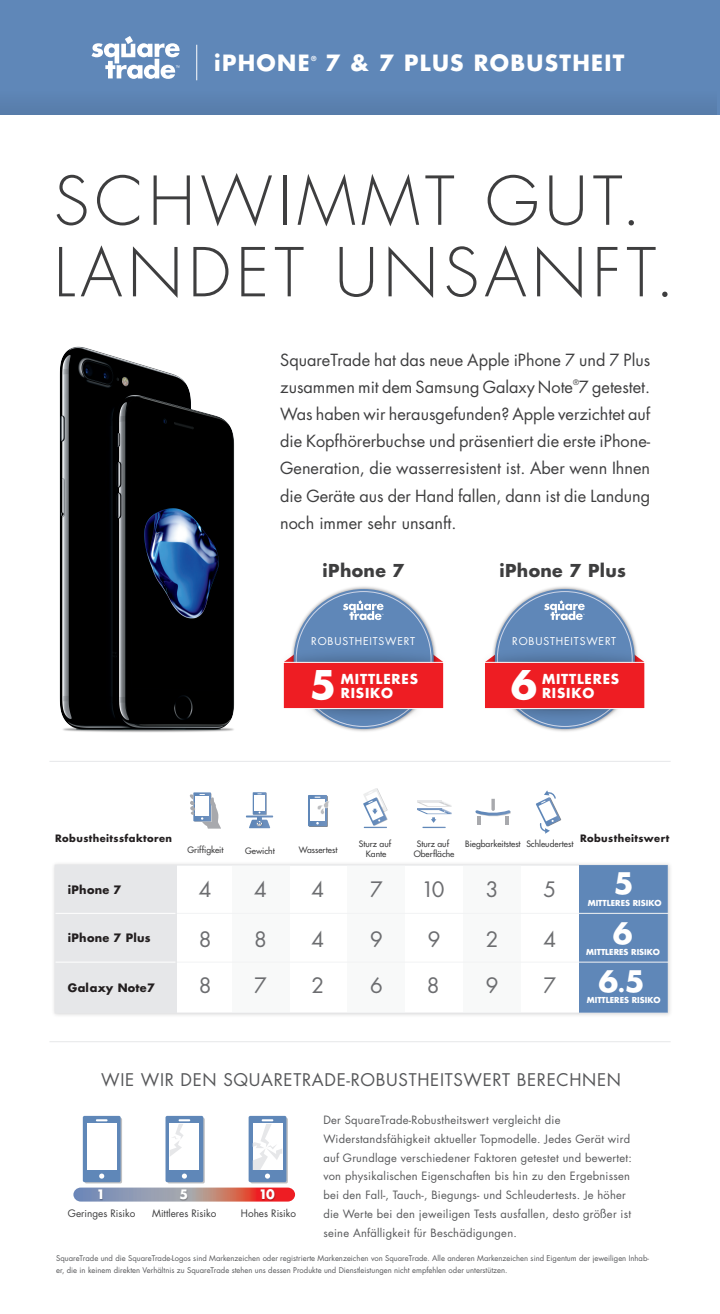
<style>
.page{position:relative;width:720px;height:1314px;background:#fff}
.page>*{position:absolute;margin:0;border:0;box-sizing:border-box;transform-origin:0 0}
.t1{font:300 65.5px "Futura";letter-spacing:.08em;color:#3e3e3f}
.t2{font:700 38.45px "Futura";color:#fff}
.t3{font:700 28.9px/48.9px "Futura";color:#fff;text-align:center}
.t4{font:700 21.8px "Futura";letter-spacing:.06em;color:#fff}
.t5{font:20.7px "Futura";color:#6c6d70}
.t6{font:700 17.35px "Futura";letter-spacing:.02em;color:#3e3e3f}
.t7{font:17px "Futura";letter-spacing:.04em;color:#57585a}
.t8{font:16.3px/27.1px "Futura";color:#3e3e3f}
.t9{font:700 13.4px/14.2px "Futura";letter-spacing:.06em;color:#fff}
.t10{font:700 12.7px "Futura";color:#fff}
.t11{font:700 11.3px "Futura";letter-spacing:.02em;color:#231f20}
.t12{font:11.15px/18.8px "Futura";letter-spacing:.02em;color:#57585a}
.t13{font:10.45px "Futura";letter-spacing:.08em;color:#fff}
.t14{font:10px "Futura";color:#3e3e3f}
.t15{font:700 9.95px "Futura";letter-spacing:.04em;color:#231f20}
.t16{font:8.6px/10.3px "Futura";color:#3e3e3f;text-align:center}
.t17{font:700 8px "Futura";color:#fff}
.t18{font:7.65px/11.6px "Futura";color:#57585a}
.t19{font:7.4px "Futura";color:#3e3e3f}
.t20{font:700 6.7px "Futura";color:#fff}
.s1{font-size:19.55px}
</style>
<div class="page">
<img style="left:59px;top:346px;width:176px;height:387px">
<img style="left:294px;top:586px;width:140px;height:53px">
<svg style="left:294px;top:589px;width:140px;height:140px"></svg>
<div style="left:296px;top:592px;width:135px;height:134px;background:#5f87b8;border-radius:50%"></div>
<svg style="left:343px;top:600px;width:41px;height:20px"></svg>
<img style="left:293px;top:639px;width:142px;height:3px">
<img style="left:284px;top:642px;width:159px;height:20px">
<img style="left:307px;top:709px;width:113px;height:20px">
<div style="left:283px;top:662px;width:161px;height:47px;background:#ee1d23;border:1px solid #fff"></div>
<img style="left:495px;top:586px;width:140px;height:53px">
<svg style="left:495px;top:589px;width:140px;height:140px"></svg>
<div style="left:497px;top:592px;width:135px;height:134px;background:#5f87b8;border-radius:50%"></div>
<svg style="left:544px;top:600px;width:41px;height:20px"></svg>
<img style="left:494px;top:639px;width:142px;height:3px">
<img style="left:485px;top:642px;width:160px;height:20px">
<img style="left:508px;top:709px;width:113px;height:20px">
<div style="left:484px;top:662px;width:161px;height:47px;background:#ee1d23;border:1px solid #fff"></div>
<div style="left:0;top:0;width:720px;height:114px;background:#5f87b8"></div>
<div style="left:0;top:80px;width:716px;height:34px;background:#5c83b3"></div>
<div style="left:250px;top:1118px;width:38px;height:65px;background:#95a7bd;border-radius:2px"></div>
<div style="left:249px;top:1116px;width:37px;height:66px;background:#5f87b8;border-radius:2px"></div>
<svg style="left:253px;top:1119px;width:29px;height:60px"></svg>
<div style="left:167px;top:1118px;width:38px;height:65px;background:#9fadbe;border-radius:2px"></div>
<div style="left:166px;top:1116px;width:37px;height:66px;background:#5f87b8;border-radius:2px"></div>
<div style="left:170px;top:1124px;width:29px;height:46px;background:#fff"></div>
<svg style="left:182px;top:1174px;width:5px;height:5px"></svg>
<svg style="left:170px;top:1119px;width:20px;height:37px"></svg>
<div style="left:85px;top:1118px;width:37px;height:65px;background:#a8b2bf;border-radius:2px"></div>
<div style="left:83px;top:1116px;width:38px;height:66px;background:#5f87b8;border-radius:2px"></div>
<div style="left:87px;top:1124px;width:30px;height:46px;background:#fff"></div>
<svg style="left:96px;top:1119px;width:12px;height:2px"></svg>
<svg style="left:99px;top:1174px;width:5px;height:5px"></svg>
<svg style="left:73px;top:1188px;width:222px;height:14px;background:#b1858d"></svg>
<img style="left:95px;top:1187px;width:12px;height:15px">
<img style="left:178px;top:1187px;width:11px;height:15px">
<img style="left:258px;top:1187px;width:18px;height:15px">
<div style="left:54px;top:864px;width:616px;height:151px;background:#eaeaeb"></div>
<div style="left:55px;top:865px;width:613px;height:148px;background:#fff"></div>
<div style="left:55px;top:865px;width:121px;height:148px;background:#e6e7e9"></div>
<div style="left:579px;top:865px;width:89px;height:148px;background:#5f87b8"></div>
<div style="left:232px;top:865px;width:57px;height:148px;background:#f2f3f4"></div>
<div style="left:464px;top:865px;width:57px;height:148px;background:#f2f3f4"></div>
<div style="left:348px;top:865px;width:57px;height:148px;background:#f2f3f4"></div>
<hr style="left:177px;top:913px;width:492px;height:1px;background:#f2f3f4">
<hr style="left:177px;top:962px;width:492px;height:1px;background:#f2f3f4">
<svg style="left:246px;top:792px;width:27px;height:36px"></svg>
<div style="left:309px;top:796px;width:19px;height:31px;background:#7c8898"></div>
<svg style="left:308px;top:795px;width:21px;height:31px"></svg>
<svg style="left:363px;top:788px;width:25px;height:40px"></svg>
<hr style="left:56px;top:913px;width:119px;height:1px;background:#fff">
<hr style="left:56px;top:962px;width:119px;height:1px;background:#fff">
<svg style="left:189px;top:792px;width:32px;height:37px"></svg>
<svg style="left:475px;top:799px;width:36px;height:25px"></svg>
<svg style="left:417px;top:801px;width:35px;height:27px"></svg>
<svg style="left:536px;top:790px;width:25px;height:44px"></svg>
<hr style="left:49px;top:761px;width:622px;height:1px;background:#e6e7e9">
<hr style="left:49px;top:1041px;width:622px;height:1px;background:#e6e7e9">
<svg style="left:92px;top:36px;width:88px;height:43px"></svg>
<hr style="left:196px;top:45px;width:1px;height:35px;background:#fff">
<p class="t4" style="left:214px;top:47px;width:97px">iPHONE</p>
<p class="t20" style="left:311px;top:53px;width:7px">®</p>
<p class="t4" style="left:326px;top:47px;width:301px">7 &amp; 7 PLUS ROBUSTHEIT</p>
<p class="t1" style="left:54px;top:159px;width:589px">SCHWIMMT GUT.</p>
<p class="t1" style="left:54px;top:230px;width:623px">LANDET UNSANFT.</p>
<p class="t8" style="left:280px;top:346px;width:372px">SquareTrade hat das neue Apple iPhone 7 und 7 Plus zusammen mit dem Samsung Galaxy Note 7 getestet.</p>
<p class="t19" style="left:573px;top:377px;width:7px">®</p>
<p class="t8" style="left:280px;top:400px;width:372px;text-align:justify">Was haben wir herausgefunden? Apple verzichtet auf die Kopfhörerbuchse und präsentiert die erste iPhone-Generation, die wasserresistent ist. Aber wenn Ihnen die Geräte aus der Hand fallen, dann ist die Landung noch immer sehr unsanft.</p>
<p class="t6" style="left:323px;top:558px;width:83px">iPhone 7</p>
<p class="t6" style="left:500px;top:558px;width:128px">iPhone 7 Plus</p>
<p class="t13" style="left:299px;top:634px;width:105px">ROBUSTHEITSWERT</p>
<p class="t13" style="left:512px;top:634px;width:105px">ROBUSTHEITSWERT</p>
<p class="t2" style="left:298px;top:658px;width:28px">5</p>
<p class="t9" style="left:329px;top:671px;width:79px">MITTLERES<br>RISIKO</p>
<p class="t13" style="left:311px;top:634px;width:105px">ROBUSTHEITSWERT</p>
<p class="t13" style="left:524px;top:634px;width:105px">ROBUSTHEITSWERT</p>
<p class="t2" style="left:310px;top:658px;width:28px">5</p>
<p class="t9" style="left:341px;top:671px;width:79px">MITTLERES<br>RISIKO</p>
<p class="t2" style="left:511px;top:658px;width:28px">6</p>
<p class="t9" style="left:542px;top:671px;width:79px">MITTLERES<br>RISIKO</p>
<p class="t2" style="left:523px;top:658px;width:28px">6</p>
<p class="t9" style="left:554px;top:671px;width:79px">MITTLERES<br>RISIKO</p>
<p class="t15" style="left:55px;top:831px;width:118px">Robustheitssfaktoren</p>
<p class="t11" style="left:68px;top:882px;width:55px">iPhone 7</p>
<p class="t11" style="left:68px;top:930px;width:84px">iPhone 7 Plus</p>
<p class="t11" style="left:68px;top:980px;width:88px">Galaxy Note7</p>
<p class="t15" style="left:580px;top:831px;width:91px">Robustheitswert</p>
<p class="t16" style="left:245px;top:845px;width:31px">Gewicht</p>
<p class="t16" style="left:414px;top:838px;width:42px">Sturz auf<br>Oberfläche</p>
<p class="t16" style="left:359px;top:838px;width:34px">Sturz auf</p>
<p class="t16" style="left:465px;top:839px;width:57px">Biegbarkeitstest</p>
<p class="t16" style="left:366px;top:848px;width:22px">Kante</p>
<p class="t16" style="left:526px;top:839px;width:49px">Schleudertest</p>
<p class="t16" style="left:187px;top:845px;width:38px">Griffigkeit</p>
<p class="t16" style="left:299px;top:845px;width:40px">Wassertest</p>
<p class="t5" style="left:199px;top:875px;width:14px">4</p>
<p class="t5" style="left:254px;top:875px;width:14px">4</p>
<p class="t5" style="left:312px;top:875px;width:14px">4</p>
<p class="t5" style="left:370px;top:875px;width:14px">7</p>
<p class="t5" style="left:422px;top:875px;width:24px">10</p>
<p class="t5" style="left:486px;top:875px;width:14px">3</p>
<p class="t5" style="left:544px;top:875px;width:14px">5</p>
<p class="t5" style="left:199px;top:925px;width:14px">8</p>
<p class="t5" style="left:254px;top:925px;width:14px">8</p>
<p class="t5" style="left:312px;top:925px;width:14px">4</p>
<p class="t5" style="left:370px;top:925px;width:14px">9</p>
<p class="t5" style="left:428px;top:925px;width:14px">9</p>
<p class="t5" style="left:486px;top:925px;width:14px">2</p>
<p class="t5" style="left:544px;top:925px;width:14px">4</p>
<p class="t5" style="left:199px;top:971px;width:14px">8</p>
<p class="t5" style="left:254px;top:971px;width:14px">7</p>
<p class="t5" style="left:312px;top:971px;width:14px">2</p>
<p class="t5" style="left:370px;top:971px;width:14px">6</p>
<p class="t5" style="left:427px;top:971px;width:14px">8</p>
<p class="t5" style="left:486px;top:971px;width:14px">9</p>
<p class="t5" style="left:544px;top:971px;width:14px">7</p>
<p class="t3" style="left:614px;top:858px;width:21px">5</p>
<p class="t17" style="left:588px;top:898px;width:75px">MITTLERES RISIKO</p>
<p class="t3" style="left:598px;top:908px;width:48px">6<br>6<span class="s1">.</span>5</p>
<p class="t17" style="left:587px;top:995px;width:75px">MITTLERES RISIKO</p>
<p class="t17" style="left:586px;top:946px;width:75px">MITTLERES RISIKO</p>
<p class="t7" style="left:101px;top:1068px;width:521px">WIE WIR DEN SQUARETRADE-ROBUSTHEITSWERT BERECHNEN</p>
<p class="t10" style="left:97px;top:1186px;width:10px">1</p>
<p class="t10" style="left:180px;top:1186px;width:10px">5</p>
<p class="t10" style="left:259px;top:1186px;width:17px">10</p>
<p class="t14" style="left:68px;top:1206px;width:69px">Geringes Risiko</p>
<p class="t14" style="left:152px;top:1206px;width:66px">Mittleres Risiko</p>
<p class="t14" style="left:241px;top:1206px;width:57px">Hohes Risiko</p>
<p class="t12" style="left:323px;top:1110px;width:310px">Der SquareTrade-Robustheitswert vergleicht die Widerstandsfähigkeit aktueller Topmodelle. Jedes Gerät wird auf Grundlage verschiedener Faktoren getestet und bewertet: von physikalischen Eigenschaften bis hin zu den Ergebnissen bei den Fall-, Tauch-, Biegungs- und Schleudertests. Je höher die Werte bei den jeweiligen Tests ausfallen, desto größer ist seine Anfälligkeit für Beschädigungen.</p>
<p class="t18" style="left:56px;top:1253px;width:594px">SquareTrade und die SquareTrade-Logos sind Markenzeichen oder registrierte Markenzeichen von SquareTrade. Alle anderen Markenzeichen sind Eigentum der jeweiligen Inhab&shy;er, die in keinem direkten Verhältnis zu SquareTrade stehen uns dessen Produkte und Dienstleistungen nicht empfehlen oder unterstützen.</p>
</div>
